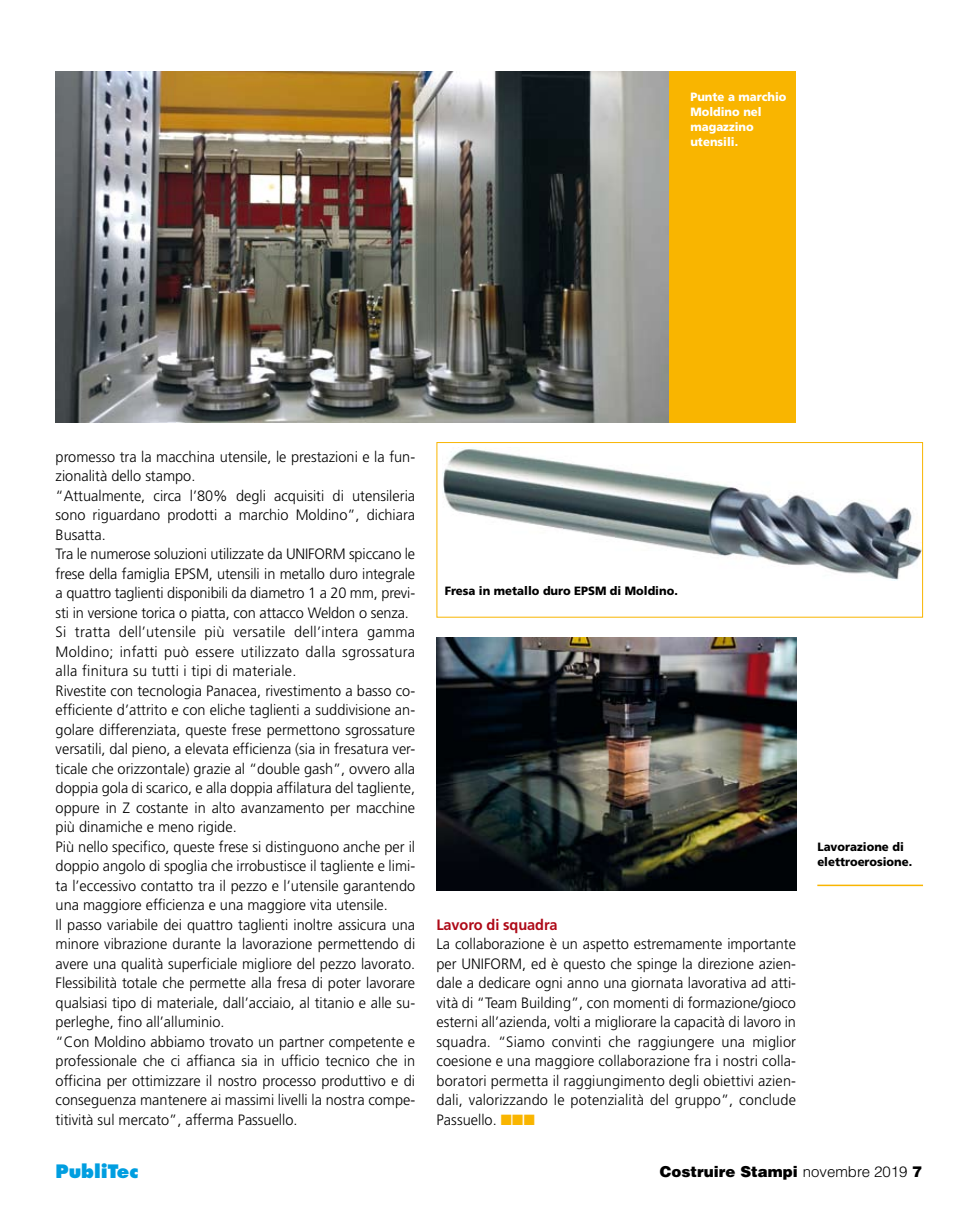
<style>
.page{position:relative;width:978px;height:1212px;background:#fff}
.page>*{position:absolute;margin:0;border:0;box-sizing:border-box;transform-origin:0 0}
.t1{font:800 18px "Futura";color:#009ee0}
.t2{font:300 15px/19.5px "Frutiger";color:#000;text-align:justify}
.t3{font:900 15px "Helvetica";color:#000}
.t4{font:700 15px "Frutiger";letter-spacing:-.005em;color:#ae0917}
.t5{font:900 12px/15px "Frutiger";color:#000;scale:.95 1}
.t6{font:900 12px/15px "Frutiger";color:#fff;scale:.95 1}
.s1{font-weight:300}
</style>
<div class="page">
<img style="left:443px;top:448px;width:478px;height:133px">
<div style="left:436px;top:442px;width:487px;height:176px;border:1px solid #f9b500"></div>
<div style="left:56px;top:72px;width:740px;height:351px;background:#f9b500"></div>
<img style="left:56px;top:72px;width:613px;height:350px">
<img style="left:436px;top:637px;width:360px;height:254px">
<hr style="left:817px;top:884px;width:106px;height:2px;background:#f9b500">
<p class="t6" style="left:690px;top:89px;width:103px">Punte a marchio<br>Moldino nel magazzino utensili.</p>
<p class="t2" style="left:56px;top:447px;width:361px;text-align:left">promesso tra la macchina utensile, le prestazioni e la fun&shy;zionalità dello stampo.<br>“Attualmente, circa l’80% degli acquisiti di utensileria sono riguardano prodotti a marchio Moldino”, dichiara Busatta.<br>Tra le numerose soluzioni utilizzate da UNIFORM spiccano le frese della famiglia EPSM, utensili in metallo duro integrale a quattro taglienti disponibili da diametro 1 a 20 mm, previ&shy;sti in versione torica o piatta, con attacco Weldon o senza.<br>Si tratta dell’utensile più versatile dell’intera gamma Moldino; infatti può essere utilizzato dalla sgrossatura alla finitura su tutti i tipi di materiale.<br>Rivestite con tecnologia Panacea, rivestimento a basso co&shy;efficiente d’attrito e con eliche taglienti a suddivisione an&shy;golare differenziata, queste frese permettono sgrossature versatili, dal pieno, a elevata efficienza (sia in fresatura ver&shy;ticale che orizzontale) grazie al “double gash”, ovvero alla doppia gola di scarico, e alla doppia affilatura del tagliente, oppure in Z costante in alto avanzamento per macchine più dinamiche e meno rigide.<br>Più nello specifico, queste frese si distinguono anche per il doppio angolo di spoglia che irrobustisce il tagliente e limi&shy;ta l’eccessivo contatto tra il pezzo e l’utensile garantendo una maggiore efficienza e una maggiore vita utensile.<br>Il passo variabile dei quattro taglienti inoltre assicura una minore vibrazione durante la lavorazione permettendo di avere una qualità superficiale migliore del pezzo lavorato.<br>Flessibilità totale che permette alla fresa di poter lavorare qualsiasi tipo di materiale, dall’acciaio, al titanio e alle su&shy;perleghe, fino all’alluminio.<br>“Con Moldino abbiamo trovato un partner competente e professionale che ci affianca sia in ufficio tecnico che in officina per ottimizzare il nostro processo produttivo e di conseguenza mantenere ai massimi livelli la nostra compe&shy;titività sul mercato”, afferma Passuello.</p>
<p class="t5" style="left:445px;top:583px;width:247px">Fresa in metallo duro EPSM di Moldino.</p>
<p class="t4" style="left:436px;top:916px;width:123px">Lavoro di squadra</p>
<p class="t2" style="left:436px;top:934px;width:361px">La collaborazione è un aspetto estremamente importante per UNIFORM, ed è questo che spinge la direzione azien&shy;dale a dedicare ogni anno una giornata lavorativa ad atti&shy;vità di “Team Building”, con momenti di formazione/gioco esterni all’azienda, volti a migliorare la capacità di lavoro in squadra. “Siamo convinti che raggiungere una miglior coesione e una maggiore collaborazione fra i nostri colla&shy;boratori permetta il raggiungimento degli obiettivi azien&shy;dali, valorizzando le potenzialità del gruppo”, conclude Passuello.</p>
<p class="t5" style="left:817px;top:839px;width:101px">Lavorazione di elettroerosione.</p>
<p class="t1" style="left:56px;top:1160px;width:85px">PubliTec</p>
<p class="t3" style="left:660px;top:1162px;width:264px">Costruire Stampi <span class="s1">novembre 2019</span> 7</p>
</div>
